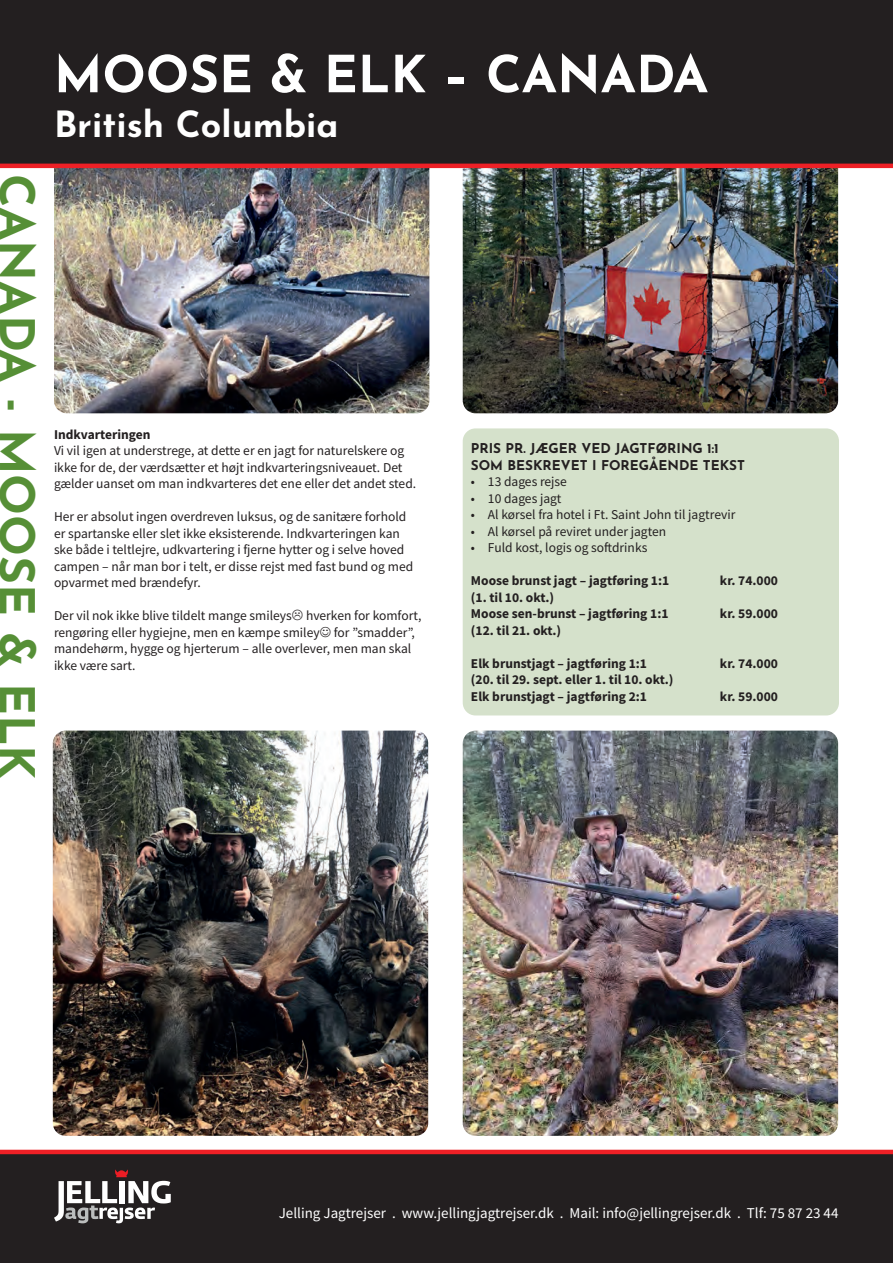
<style>
.page{position:relative;width:893px;height:1263px;background:#fff}
.page>*{position:absolute;margin:0;border:0;box-sizing:border-box;transform-origin:0 0}
.t1{font:700 51px "Josefin Sans";color:#fff}
.t2{font:700 48px "Josefin Sans";color:#568f36}
.t3{font:700 36px "Josefin Sans";color:#fff}
.t4{font:15px "Source Sans Pro";color:#fff}
.t5{font:13.5px/16.5px "Source Sans Pro";color:#231f20}
.t6{font:700 13.5px/16.5px "Source Sans Pro";color:#231f20}
.t7{font:700 13.5px/16.5px "Josefin Sans";color:#231f20}
</style>
<div class="page">
<div style="left:463px;top:428px;width:376px;height:287px;background:#d5e1cb;border-radius:13px"></div>
<img style="left:54px;top:168px;width:375px;height:245px">
<img style="left:53px;top:730px;width:375px;height:406px">
<img style="left:463px;top:730px;width:375px;height:406px">
<img style="left:463px;top:168px;width:375px;height:245px">
<div style="left:0;top:0;width:893px;height:168px;background:#231f20"></div>
<div style="left:0;top:1150px;width:893px;height:113px;background:#231f20"></div>
<svg style="left:54px;top:1169px;width:117px;height:54px"></svg>
<h2 class="t2" style="left:52px;top:174px;width:607px;rotate:90deg">CANADA - MOOSE &amp; ELK</h2>
<h1 class="t1" style="left:54px;top:36px;width:656px">MOOSE &amp; ELK – CANADA</h1>
<h3 class="t3" style="left:54px;top:98px;width:286px">British Columbia</h3>
<p class="t6" style="left:54px;top:426px;width:98px">Indkvarteringen</p>
<p class="t5" style="left:54px;top:442px;width:364px">Vi vil igen at understrege, at dette er en jagt for naturelskere og ikke for de, der værdsætter et højt indkvarteringsniveauet. Det gælder uanset om man indkvarteres det ene eller det andet sted.</p>
<p class="t5" style="left:54px;top:508px;width:361px">Her er absolut ingen overdreven luksus, og de sanitære forhold er spartanske eller slet ikke eksisterende. Indkvarteringen kan ske både i teltlejre, udkvartering i fjerne hytter og i selve hoved campen – når man bor i telt, er disse rejst med fast bund og med opvarmet med brændefyr.</p>
<p class="t5" style="left:54px;top:607px;width:369px">Der vil nok ikke blive tildelt mange smileys hverken for komfort, rengøring eller hygiejne, men en kæmpe smiley for ”smadder”, mandehørm, hygge og hjerterum – alle overlever, men man skal ikke være sart.</p>
<p class="t7" style="left:471px;top:439px;width:276px">PRIS PR. JÆGER VED JAGTFØRING 1:1<br>SOM BESKREVET I FOREGÅENDE TEKST</p>
<p class="t5" style="left:471px;top:474px;width:98px">• 13 dages rejse</p>
<p class="t5" style="left:471px;top:490px;width:92px">• 10 dages jagt</p>
<p class="t5" style="left:471px;top:507px;width:266px">• Al kørsel fra hotel i Ft. Saint John til jagtrevir</p>
<p class="t5" style="left:471px;top:523px;width:197px">• Al kørsel på reviret under jagten</p>
<p class="t5" style="left:471px;top:540px;width:178px">• Fuld kost, logis og softdrinks</p>
<p class="t6" style="left:471px;top:572px;width:200px">Moose brunst jagt – jagtføring 1:1</p>
<p class="t6" style="left:720px;top:572px;width:60px">kr. 74.000</p>
<p class="t6" style="left:471px;top:589px;width:199px">(1. til 10. okt.)<br>Moose sen-brunst – jagtføring 1:1</p>
<p class="t6" style="left:720px;top:605px;width:60px">kr. 59.000</p>
<p class="t6" style="left:471px;top:622px;width:92px">(12. til 21. okt.)</p>
<p class="t6" style="left:471px;top:655px;width:178px">Elk brunstjagt – jagtføring 1:1</p>
<p class="t6" style="left:720px;top:655px;width:60px">kr. 74.000</p>
<p class="t6" style="left:471px;top:671px;width:204px">(20. til 29. sept. eller 1. til 10. okt.)<br>Elk brunstjagt – jagtføring 2:1</p>
<p class="t6" style="left:720px;top:688px;width:60px">kr. 59.000</p>
<p class="t4" style="left:279px;top:1203px;width:561px">Jelling Jagtrejser . www.jellingjagtrejser.dk . Mail: info@jellingrejser.dk . Tlf: 75 87 23 44</p>
</div>
